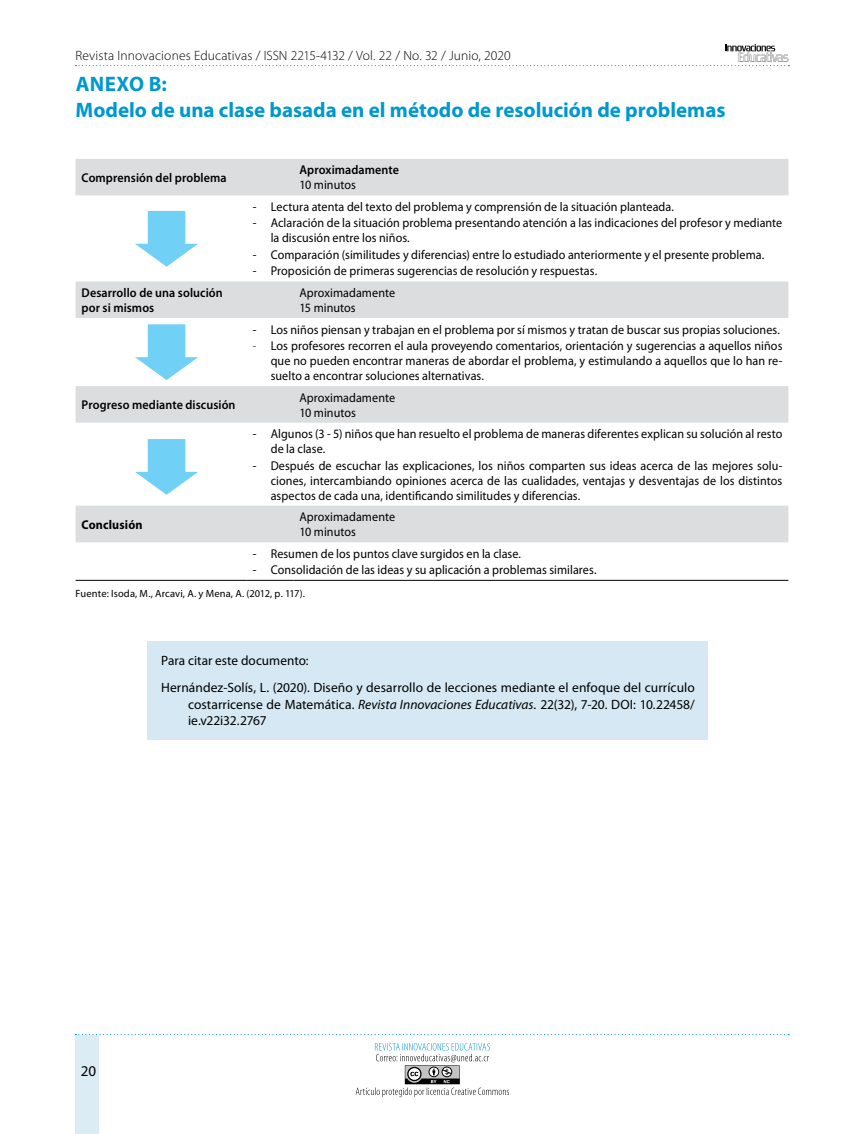
<style>
.page{position:relative;width:864px;height:1134px;background:#fff}
.page>*{position:absolute;margin:0;border:0;box-sizing:border-box;transform-origin:0 0}
.t1{font:700 21px/25.5px "Myriad Pro";color:#0098ce}
.t2{font:15px "Myriad Pro";color:#000}
.t3{font:13.5px/27px "Myriad Pro";letter-spacing:.005em;color:#000}
.t4{font:300 13.5px "Myriad Pro";letter-spacing:.01em;color:#000}
.t5{font:12.75px/15px "Myriad Pro";letter-spacing:.005em;color:#000;scale:.95 1}
.t6{font:600 12.75px/15px "Myriad Pro";letter-spacing:.01em;color:#000;scale:.95 1}
.t7{font:700 12.75px "Myriad Pro";letter-spacing:.01em;color:#000;scale:.95 1}
.t8{font:10.5px "Myriad Pro";letter-spacing:.01em;color:#000}
.s1{font-weight:300}
.s2{font-style:italic}
</style>
<div class="page">
<svg style="left:76px;top:44px;width:713px;height:22px"></svg>
<div style="left:76px;top:1035px;width:23px;height:99px;background:#dcecf5"></div>
<svg style="left:75px;top:1034px;width:714px;height:1px"></svg>
<svg style="left:356px;top:1043px;width:153px;height:54px"></svg>
<svg style="left:76px;top:159px;width:712px;height:383px"></svg>
<hr style="left:76px;top:580px;width:171px;height:1px;background:#000">
<hr style="left:247px;top:580px;width:46px;height:1px;background:#000">
<hr style="left:293px;top:580px;width:495px;height:1px;background:#000">
<svg style="left:135px;top:439px;width:63px;height:56px"></svg>
<svg style="left:135px;top:324px;width:63px;height:56px"></svg>
<svg style="left:135px;top:211px;width:63px;height:56px"></svg>
<div style="left:148px;top:641px;width:560px;height:99px;background:#d5e8f3"></div>
<p class="t4" style="left:76px;top:48px;width:437px">Revista Innovaciones Educativas / ISSN 2215-4132 / Vol. 22 / No. 32 / Junio, 2020</p>
<h1 class="t1" style="left:76px;top:72px;width:651px">ANEXO B:<br>Modelo de una clase basada en el método de resolución de problemas</h1>
<p class="t6" style="left:82px;top:170px;width:154px">Comprensión del problema</p>
<p class="t6" style="left:299px;top:163px;width:106px">Aproximadamente</p>
<p class="t5" style="left:299px;top:178px;width:61px">10 minutos</p>
<p class="t5" style="left:253px;top:199px;width:445px">- Lectura atenta del texto del problema y comprensión de la situación planteada.</p>
<p class="t5" style="left:271px;top:216px;width:540px;text-indent:-18px">- Aclaración de la situación problema presentando atención a las indicaciones del profesor y mediante la discusión entre los niños.</p>
<p class="t5" style="left:253px;top:247px;width:540px">- Comparación (similitudes y diferencias) entre lo estudiado anteriormente y el presente problema.</p>
<p class="t5" style="left:253px;top:264px;width:364px">- Proposición de primeras sugerencias de resolución y respuestas.</p>
<p class="t6" style="left:82px;top:285px;width:150px">Desarrollo de una solución por si mismos</p>
<p class="t5" style="left:299px;top:286px;width:102px">Aproximadamente<br>15 minutos</p>
<p class="t5" style="left:253px;top:322px;width:556px">- Los niños piensan y trabajan en el problema por sí mismos y tratan de buscar sus propias soluciones.</p>
<p class="t5" style="left:271px;top:339px;width:540px;text-align:justify;text-indent:-18px"><span class="s1">-</span> Los profesores recorren el aula proveyendo comentarios, orientación y sugerencias a aquellos niños que no pueden encontrar maneras de abordar el problema, y estimulando a aquellos que lo han re&shy;suelto a encontrar soluciones alternativas.</p>
<p class="t6" style="left:82px;top:398px;width:164px">Progreso mediante discusión</p>
<p class="t5" style="left:299px;top:390px;width:102px">Aproximadamente<br>10 minutos</p>
<p class="t5" style="left:271px;top:427px;width:540px;text-indent:-18px">- Algunos (3 - 5) niños que han resuelto el problema de maneras diferentes explican su solución al resto de la clase.</p>
<p class="t5" style="left:271px;top:458px;width:540px;text-align:justify;text-indent:-18px">- Después de escuchar las explicaciones, los niños comparten sus ideas acerca de las mejores solu&shy;ciones, intercambiando opiniones acerca de las cualidades, ventajas y desventajas de los distintos aspectos de cada una, identificando similitudes y diferencias.</p>
<p class="t7" style="left:82px;top:517px;width:66px">Conclusión</p>
<p class="t5" style="left:299px;top:510px;width:102px">Aproximadamente<br>10 minutos</p>
<p class="t5" style="left:253px;top:546px;width:284px">- Resumen de los puntos clave surgidos en la clase.</p>
<p class="t5" style="left:253px;top:563px;width:363px">- Consolidación de las ideas y su aplicación a problemas similares.</p>
<p class="t8" style="left:76px;top:588px;width:231px">Fuente: Isoda, M., Arcavi, A. y Mena, A. (2012, p. 117).</p>
<p class="t3" style="left:161px;top:648px;width:535px">Para citar este documento:<br>Hernández-Solís, L. (2020). Diseño y desarrollo de lecciones mediante el enfoque del currículo</p>
<p class="t3" style="left:188px;top:696px;width:508px;line-height:16.5px">costarricense de Matemática. <span class="s2">Revista Innovaciones Educativas.</span> 22(32), 7-20. DOI: 10.22458/ ie.v22i32.2767</p>
<p class="t2" style="left:81px;top:1063px;width:17px">20</p>
</div>
